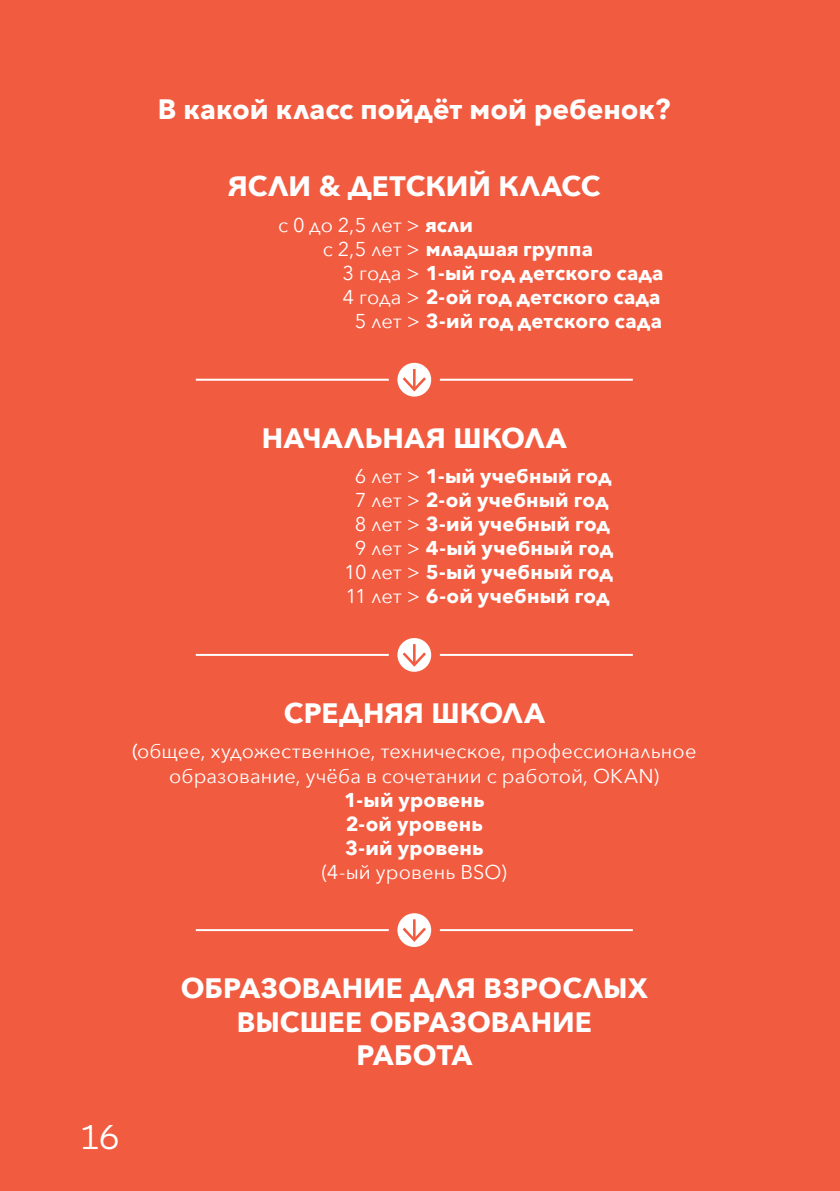
<style>
.page{position:relative;width:840px;height:1191px;background:#fff}
.page>*{position:absolute;margin:0;border:0;box-sizing:border-box;transform-origin:0 0}
.t1{font:300 36px "ARS Maquette";color:#fff}
.t2{font:700 28px/33.6px "Avenir Next";letter-spacing:.005em;color:#fff;text-align:center}
.t3{font:700 20px/24px "Avenir Next";letter-spacing:.01em;color:#fff;text-align:center}
.t4{font:20px/24px "Avenir Next";letter-spacing:.005em;color:#fff;text-align:center}
.s1{font-weight:700}
.s2{font-weight:400}
.s3{font-family:"ARS Maquette"}
</style>
<div class="page">
<div style="left:0;top:0;width:839px;height:1191px;background:#f15b40"></div>
<hr style="left:439px;top:379px;width:193px;height:2px;background:#fff">
<hr style="left:196px;top:379px;width:192px;height:2px;background:#fff">
<div style="left:397px;top:363px;width:34px;height:33px;background:#fff;border-radius:50%"></div>
<svg style="left:400px;top:374px;width:28px;height:19px"></svg>
<hr style="left:413px;top:369px;width:2px;height:20px;background:#f15b40">
<hr style="left:439px;top:654px;width:193px;height:2px;background:#fff">
<hr style="left:196px;top:654px;width:192px;height:2px;background:#fff">
<div style="left:397px;top:638px;width:34px;height:34px;background:#fff;border-radius:50%"></div>
<svg style="left:400px;top:649px;width:28px;height:19px"></svg>
<hr style="left:413px;top:644px;width:2px;height:20px;background:#f15b40">
<hr style="left:439px;top:929px;width:193px;height:2px;background:#fff">
<hr style="left:196px;top:929px;width:192px;height:2px;background:#fff">
<div style="left:397px;top:913px;width:34px;height:34px;background:#fff;border-radius:50%"></div>
<svg style="left:400px;top:925px;width:28px;height:18px"></svg>
<hr style="left:413px;top:919px;width:2px;height:20px;background:#f15b40">
<h2 class="t2" style="left:158px;top:92px;width:514px">В какой класс пойдёт мой ребенок?</h2>
<h2 class="t2" style="left:228px;top:169px;width:373px">ЯСЛИ &amp; ДЕТСКИЙ КЛАСС</h2>
<p class="t4" style="left:278px;top:212px;width:196px">с 0 до 2,5 лет &gt; <span class="s1">ясли</span></p>
<p class="t3" style="left:323px;top:237px;width:271px"><span class="s2">с 2,5 лет &gt;</span> младшая группа</p>
<p class="t3" style="left:342px;top:261px;width:322px"><span class="s2">3 года &gt;</span> 1-ый год детского сада</p>
<p class="t3" style="left:342px;top:285px;width:319px"><span class="s2">4 года &gt;</span> 2-ой год детского сада</p>
<p class="t3" style="left:355px;top:309px;width:308px"><span class="s2">5 лет &gt;</span> 3-ий год детского сада</p>
<h2 class="t2" style="left:262px;top:420px;width:306px">НАЧАЛЬНАЯ ШКОЛА</h2>
<p class="t3" style="left:344px;top:464px;width:270px"><span class="s2">6 лет &gt;</span> 1-ый учебный год<br><span class="s2">7 лет &gt;</span> 2-ой учебный год<br><span class="s2">8 лет &gt;</span> 3-ий учебный год<br><span class="s2">9 лет &gt;</span> 4-ый учебный год<br><span class="s2">10 лет &gt;</span> 5-ый учебный год<br><span class="s2">11 лет &gt;</span> 6-ой учебный год</p>
<h2 class="t2" style="left:283px;top:696px;width:262px">СРЕДНЯЯ ШКОЛА</h2>
<p class="t4" style="left:132px;top:738px;width:565px"><span class="s3">(</span>общее, художественное, техническое, профессиональное образование, учёба в сочетании с работой, OKAN)</p>
<p class="t3" style="left:344px;top:787px;width:142px;text-align:justify">1-ый уровень 2-ой уровень 3-ий уровень</p>
<p class="t4" style="left:321px;top:858px;width:187px">(4-ый уровень BSO)</p>
<h1 class="t1" style="left:79px;top:1114px;width:41px">16</h1>
<h2 class="t2" style="left:181px;top:971px;width:468px">ОБРАЗОВАНИЕ ДЛЯ ВЗРОСЛЫХ<br>ВЫСШЕЕ ОБРАЗОВАНИЕ<br>РАБОТА</h2>
</div>
